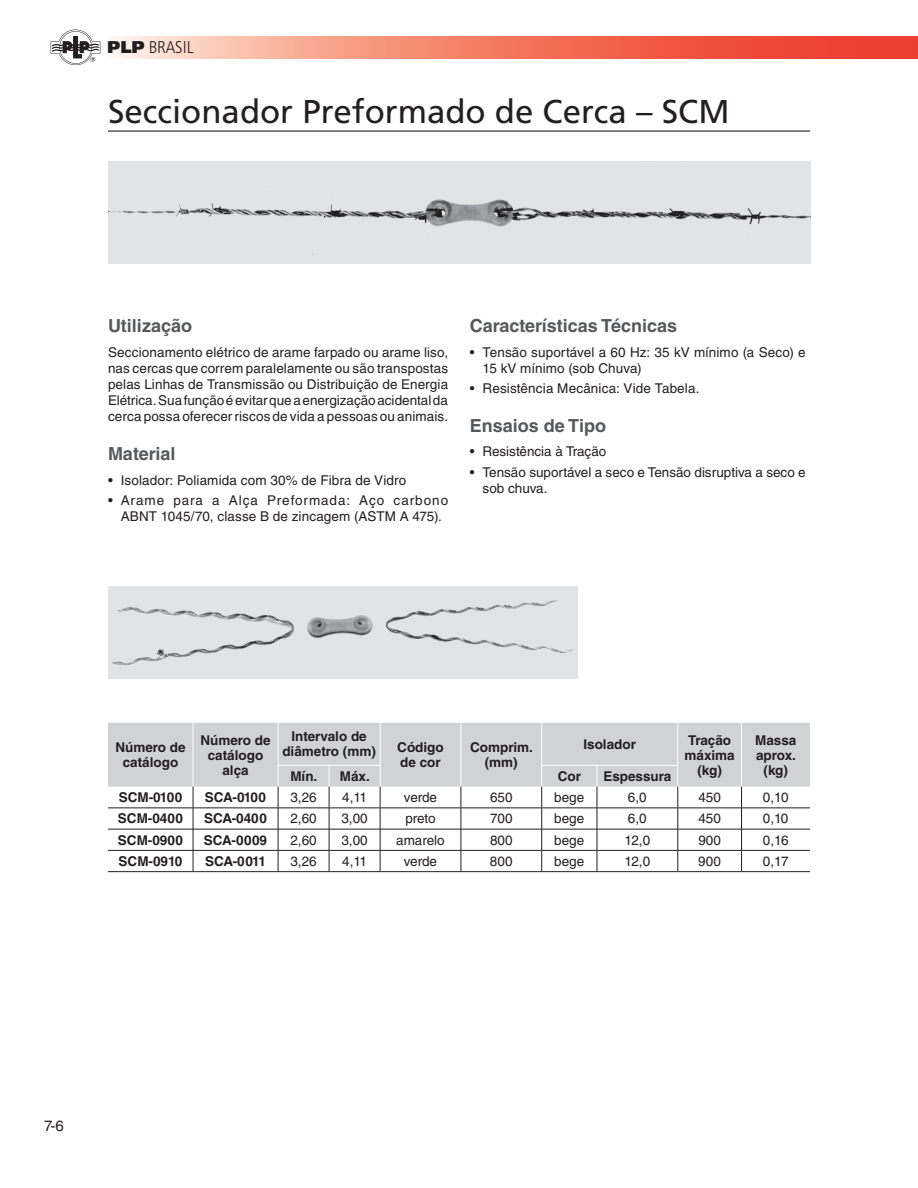
<style>
.page{position:relative;width:918px;height:1188px;background:#fff}
.page>*{position:absolute;margin:0;border:0;box-sizing:border-box;transform-origin:0 0}
.t1{font:33px "Frutiger LT Std";color:#231f20}
.t2{font:700 18px "Helvetica LT Std";color:#57585a}
.t3{font:17.1px "Humanist 777 BT Light Condensed B";color:#231f20;scale:1.04 1}
.t4{font:15px "Helvetica LT Std";color:#231f20}
.t5{font:13.5px/16.2px "Helvetica LT Std";letter-spacing:.005em;color:#231f20}
.t6{font:700 13.5px/15px "Helvetica LT Std";color:#231f20;text-align:center}
.t7{font:13.5px/16.2px "Helvetica LT Std";letter-spacing:.055em;color:#231f20;text-align:center}
.s1{font-family:"Humanist 777 BT Extra Black B"}
</style>
<div class="page">
<svg style="left:116px;top:36px;width:802px;height:23px;background:#f37f6b"></svg>
<hr style="left:108px;top:130px;width:702px;height:2px;background:#231f20">
<svg style="left:51px;top:30px;width:49px;height:35px"></svg>
<div style="left:108px;top:723px;width:702px;height:64px;background:#d1d2d4"></div>
<hr style="left:193px;top:723px;width:1px;height:42px;background:#fff">
<hr style="left:278px;top:723px;width:1px;height:42px;background:#fff">
<hr style="left:380px;top:723px;width:1px;height:42px;background:#fff">
<hr style="left:461px;top:723px;width:1px;height:42px;background:#fff">
<hr style="left:541px;top:723px;width:1px;height:42px;background:#fff">
<hr style="left:678px;top:723px;width:1px;height:42px;background:#fff">
<hr style="left:741px;top:723px;width:1px;height:42px;background:#fff">
<hr style="left:278px;top:765px;width:51px;height:1px;background:#fff">
<hr style="left:329px;top:765px;width:51px;height:1px;background:#fff">
<hr style="left:542px;top:765px;width:55px;height:1px;background:#fff">
<hr style="left:597px;top:765px;width:81px;height:1px;background:#fff">
<hr style="left:108px;top:808px;width:85px;height:1px;background:#231f20">
<hr style="left:193px;top:808px;width:85px;height:1px;background:#231f20">
<hr style="left:278px;top:808px;width:51px;height:1px;background:#231f20">
<hr style="left:329px;top:808px;width:51px;height:1px;background:#231f20">
<hr style="left:380px;top:808px;width:81px;height:1px;background:#231f20">
<hr style="left:461px;top:808px;width:81px;height:1px;background:#231f20">
<hr style="left:542px;top:808px;width:55px;height:1px;background:#231f20">
<hr style="left:597px;top:808px;width:81px;height:1px;background:#231f20">
<hr style="left:678px;top:808px;width:64px;height:1px;background:#231f20">
<hr style="left:742px;top:808px;width:68px;height:1px;background:#231f20">
<hr style="left:108px;top:829px;width:85px;height:1px;background:#231f20">
<hr style="left:193px;top:829px;width:85px;height:1px;background:#231f20">
<hr style="left:278px;top:829px;width:51px;height:1px;background:#231f20">
<hr style="left:329px;top:829px;width:51px;height:1px;background:#231f20">
<hr style="left:380px;top:829px;width:81px;height:1px;background:#231f20">
<hr style="left:461px;top:829px;width:81px;height:1px;background:#231f20">
<hr style="left:542px;top:829px;width:55px;height:1px;background:#231f20">
<hr style="left:597px;top:829px;width:81px;height:1px;background:#231f20">
<hr style="left:678px;top:829px;width:64px;height:1px;background:#231f20">
<hr style="left:742px;top:829px;width:68px;height:1px;background:#231f20">
<hr style="left:108px;top:850px;width:85px;height:1px;background:#231f20">
<hr style="left:193px;top:850px;width:85px;height:1px;background:#231f20">
<svg style="left:193px;top:765px;width:1px;height:106px"></svg>
<hr style="left:278px;top:850px;width:51px;height:1px;background:#231f20">
<svg style="left:278px;top:766px;width:1px;height:105px"></svg>
<hr style="left:329px;top:850px;width:51px;height:1px;background:#231f20">
<svg style="left:329px;top:766px;width:1px;height:105px"></svg>
<hr style="left:380px;top:850px;width:81px;height:1px;background:#231f20">
<svg style="left:380px;top:766px;width:1px;height:105px"></svg>
<hr style="left:461px;top:850px;width:81px;height:1px;background:#231f20">
<svg style="left:461px;top:765px;width:1px;height:106px"></svg>
<hr style="left:542px;top:850px;width:55px;height:1px;background:#231f20">
<svg style="left:541px;top:766px;width:1px;height:105px"></svg>
<hr style="left:597px;top:850px;width:81px;height:1px;background:#231f20">
<svg style="left:597px;top:766px;width:1px;height:105px"></svg>
<hr style="left:678px;top:850px;width:64px;height:1px;background:#231f20">
<svg style="left:678px;top:766px;width:1px;height:105px"></svg>
<hr style="left:742px;top:850px;width:68px;height:1px;background:#231f20">
<svg style="left:741px;top:765px;width:1px;height:106px"></svg>
<hr style="left:108px;top:871px;width:85px;height:1px;background:#231f20">
<hr style="left:193px;top:871px;width:85px;height:1px;background:#231f20">
<hr style="left:278px;top:871px;width:51px;height:1px;background:#231f20">
<hr style="left:329px;top:871px;width:51px;height:1px;background:#231f20">
<hr style="left:380px;top:871px;width:81px;height:1px;background:#231f20">
<hr style="left:461px;top:871px;width:81px;height:1px;background:#231f20">
<hr style="left:542px;top:871px;width:55px;height:1px;background:#231f20">
<hr style="left:597px;top:871px;width:81px;height:1px;background:#231f20">
<hr style="left:678px;top:871px;width:64px;height:1px;background:#231f20">
<hr style="left:742px;top:871px;width:68px;height:1px;background:#231f20">
<img style="left:108px;top:162px;width:702px;height:102px">
<img style="left:108px;top:587px;width:469px;height:92px">
<p class="t3" style="left:107px;top:37px;width:84px"><span class="s1">PLP</span> BRASIL</p>
<h1 class="t1" style="left:108px;top:92px;width:623px">Seccionador Preformado de Cerca – SCM</h1>
<h2 class="t2" style="left:108px;top:315px;width:86px">Utilização</h2>
<p class="t5" style="left:108px;top:344px;width:342px;text-align:justify">Seccionamento elétrico de arame farpado ou arame liso, nas cercas que correm paralelamente ou são transpostas pelas Linhas de Transmissão ou Distribuição de Energia Elétrica. Sua função é evitar que a energização acidental da cerca possa oferecer riscos de vida a pessoas ou animais.</p>
<h2 class="t2" style="left:108px;top:443px;width:69px">Material</h2>
<p class="t5" style="left:108px;top:472px;width:300px">• Isolador: Poliamida com 30% de Fibra de Vidro</p>
<p class="t7" style="left:108px;top:492px;width:342px">• Arame para a Alça Preformada: Aço carbono<br>ABNT 1045/70, classe B de zincagem (ASTM A 475).</p>
<h2 class="t2" style="left:470px;top:315px;width:209px">Características Técnicas</h2>
<p class="t5" style="left:483px;top:344px;width:325px;text-indent:-13px">• Tensão suportável a 60 Hz: 35 kV mínimo (a Seco) e<br>15 kV mínimo (sob Chuva)</p>
<p class="t5" style="left:470px;top:380px;width:231px">• Resistência Mecânica: Vide Tabela.</p>
<h2 class="t2" style="left:470px;top:414px;width:138px">Ensaios de Tipo</h2>
<p class="t5" style="left:470px;top:444px;width:138px">• Resistência à Tração</p>
<p class="t5" style="left:483px;top:464px;width:325px;text-indent:-13px">• Tensão suportável a seco e Tensão disruptiva a seco e sob chuva.</p>
<p class="t6" style="left:115px;top:740px;width:72px">Número de catálogo</p>
<p class="t6" style="left:200px;top:732px;width:72px">Número de catálogo alça</p>
<p class="t6" style="left:282px;top:729px;width:95px">Intervalo de diâmetro (mm)</p>
<p class="t6" style="left:397px;top:740px;width:48px;text-align:left">Código de cor</p>
<p class="t6" style="left:470px;top:740px;width:64px">Comprim. (mm)</p>
<p class="t6" style="left:583px;top:736px;width:54px">Isolador</p>
<p class="t6" style="left:685px;top:732px;width:52px">Tração máxima (kg)</p>
<p class="t6" style="left:755px;top:732px;width:43px">Massa aprox. (kg)</p>
<p class="t6" style="left:290px;top:768px;width:28px">Mín.</p>
<p class="t6" style="left:340px;top:768px;width:32px">Máx.</p>
<p class="t6" style="left:558px;top:768px;width:25px">Cor</p>
<p class="t6" style="left:603px;top:768px;width:70px">Espessura</p>
<p class="t6" style="left:119px;top:790px;width:65px">SCM-0100</p>
<p class="t6" style="left:205px;top:790px;width:63px">SCA-0100</p>
<p class="t5" style="left:290px;top:789px;width:28px">3,26</p>
<p class="t5" style="left:342px;top:789px;width:26px">4,11</p>
<p class="t5" style="left:404px;top:789px;width:35px">verde</p>
<p class="t5" style="left:490px;top:789px;width:24px">650</p>
<p class="t5" style="left:554px;top:789px;width:32px">bege</p>
<p class="t5" style="left:628px;top:789px;width:20px">6,0</p>
<p class="t5" style="left:698px;top:789px;width:24px">450</p>
<p class="t5" style="left:763px;top:789px;width:27px">0,10</p>
<p class="t6" style="left:118px;top:811px;width:67px">SCM-0400</p>
<p class="t6" style="left:204px;top:811px;width:64px">SCA-0400</p>
<p class="t5" style="left:290px;top:810px;width:28px">2,60</p>
<p class="t5" style="left:341px;top:810px;width:28px">3,00</p>
<p class="t5" style="left:405px;top:810px;width:32px">preto</p>
<p class="t5" style="left:490px;top:810px;width:24px">700</p>
<p class="t5" style="left:554px;top:810px;width:32px">bege</p>
<p class="t5" style="left:628px;top:810px;width:20px">6,0</p>
<p class="t5" style="left:698px;top:810px;width:24px">450</p>
<p class="t5" style="left:763px;top:810px;width:27px">0,10</p>
<p class="t6" style="left:118px;top:832px;width:67px">SCM-0900</p>
<p class="t6" style="left:204px;top:832px;width:65px">SCA-0009</p>
<p class="t5" style="left:290px;top:832px;width:28px">2,60</p>
<p class="t5" style="left:341px;top:832px;width:28px">3,00</p>
<p class="t5" style="left:396px;top:832px;width:50px">amarelo</p>
<p class="t5" style="left:490px;top:832px;width:24px">800</p>
<p class="t5" style="left:554px;top:832px;width:32px">bege</p>
<p class="t5" style="left:624px;top:832px;width:27px">12,0</p>
<p class="t5" style="left:698px;top:832px;width:24px">900</p>
<p class="t5" style="left:763px;top:832px;width:27px">0,16</p>
<p class="t6" style="left:119px;top:853px;width:65px">SCM-0910</p>
<p class="t6" style="left:205px;top:853px;width:62px">SCA-0011</p>
<p class="t5" style="left:290px;top:853px;width:28px">3,26</p>
<p class="t5" style="left:342px;top:853px;width:26px">4,11</p>
<p class="t5" style="left:404px;top:853px;width:35px">verde</p>
<p class="t5" style="left:490px;top:853px;width:24px">800</p>
<p class="t5" style="left:554px;top:853px;width:32px">bege</p>
<p class="t5" style="left:624px;top:853px;width:27px">12,0</p>
<p class="t5" style="left:698px;top:853px;width:24px">900</p>
<p class="t5" style="left:763px;top:853px;width:27px">0,17</p>
<p class="t4" style="left:44px;top:1117px;width:21px">7-6</p>
</div>
